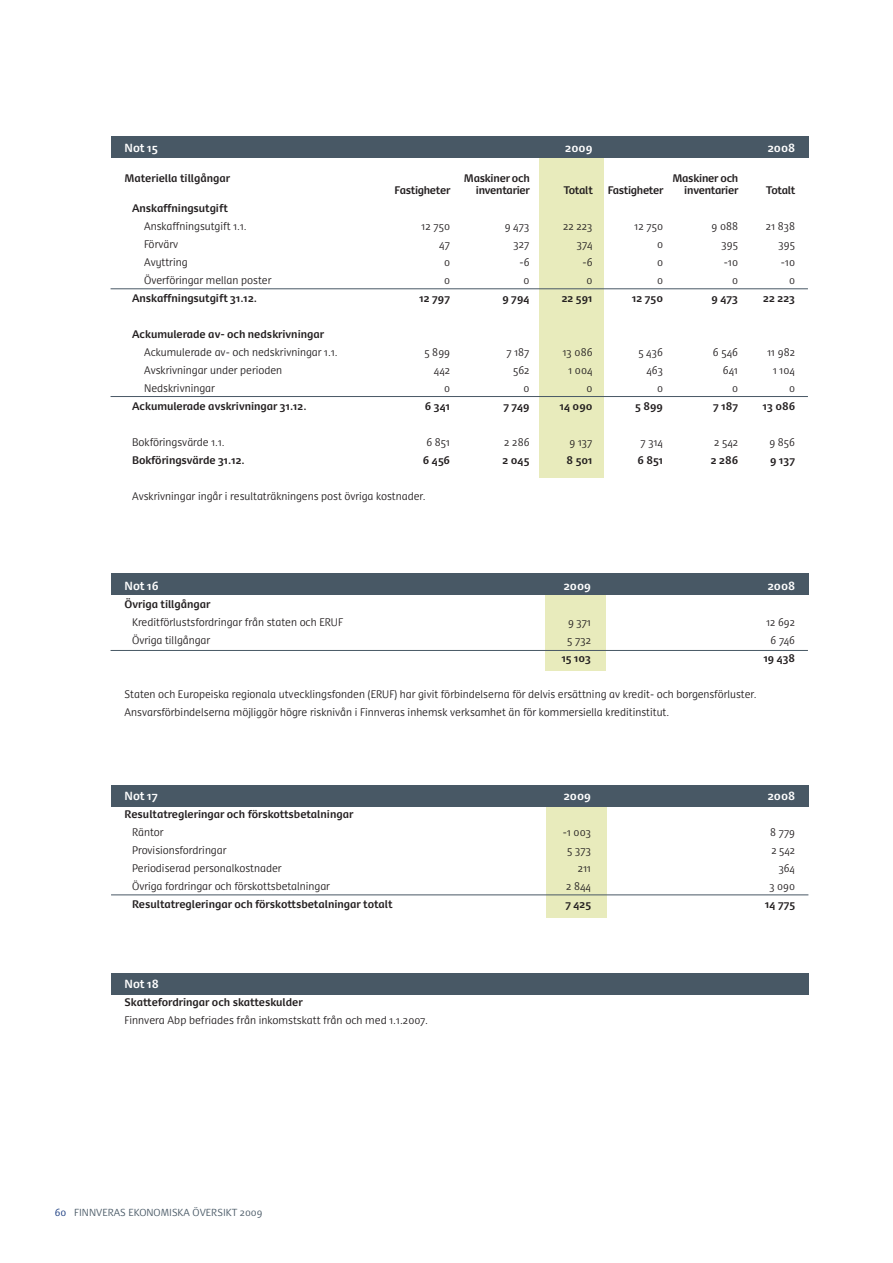
<style>
.page{position:relative;width:893px;height:1263px;background:#fff}
.page>*{position:absolute;margin:0;border:0;box-sizing:border-box;transform-origin:0 0}
.t1{font:700 11.25px "Dancer";color:#fff;scale:.95 1}
.t2{font:300 10.5px/18px "Dancer";color:#231f20;scale:.95 1}
.t3{font:700 10.5px "Dancer";color:#231f20;scale:.95 1}
.t4{font:300 10.5px "Dancer";color:#231f20;scale:.96 1}
.t5{font:700 10.5px "Dancer";color:#231f20;scale:.96 1}
.t6{font:700 10.5px "Dancer";letter-spacing:-.02em;color:#231f20;scale:.95 1}
.t7{font:700 10.5px "Dancer";letter-spacing:-.03em;color:#231f20;scale:.95 1}
.t8{font:300 9.75px "Dancer";color:#485865}
.s1{color:#14377d}
</style>
<div class="page">
<div style="left:539px;top:155px;width:65px;height:323px;background:#e8ebbc"></div>
<div style="left:546px;top:591px;width:60px;height:80px;background:#e8ebbc"></div>
<div style="left:111px;top:573px;width:697px;height:21px;background:#485865"></div>
<div style="left:111px;top:137px;width:697px;height:21px;background:#485865"></div>
<hr style="left:111px;top:650px;width:697px;height:1px;background:#485865">
<hr style="left:111px;top:288px;width:697px;height:1px;background:#485865">
<hr style="left:111px;top:396px;width:697px;height:1px;background:#485865">
<div style="left:546px;top:802px;width:60px;height:116px;background:#e8ebbc"></div>
<div style="left:111px;top:786px;width:697px;height:21px;background:#485865"></div>
<div style="left:111px;top:973px;width:698px;height:21px;background:#485865"></div>
<hr style="left:111px;top:894px;width:697px;height:1px;background:#485865">
<p class="t1" style="left:125px;top:143px;width:37px">Not 15</p>
<p class="t1" style="left:565px;top:143px;width:30px">2009</p>
<p class="t1" style="left:768px;top:143px;width:30px">2008</p>
<p class="t3" style="left:125px;top:174px;width:112px">Materiella tillgångar</p>
<p class="t6" style="left:464px;top:174px;width:71px">Maskiner och</p>
<p class="t6" style="left:672px;top:174px;width:71px">Maskiner och</p>
<p class="t7" style="left:395px;top:186px;width:60px">Fastigheter</p>
<p class="t6" style="left:476px;top:186px;width:58px">inventarier</p>
<p class="t3" style="left:564px;top:186px;width:32px">Totalt</p>
<p class="t7" style="left:608px;top:186px;width:60px">Fastigheter</p>
<p class="t6" style="left:684px;top:186px;width:58px">inventarier</p>
<p class="t3" style="left:766px;top:186px;width:32px">Totalt</p>
<p class="t3" style="left:132px;top:204px;width:102px">Anskaffningsutgift</p>
<p class="t2" style="left:144px;top:219px;width:110px">Anskaffningsutgift 1.1.</p>
<p class="t4" style="left:421px;top:223px;width:31px">12 750</p>
<p class="t4" style="left:505px;top:223px;width:27px">9 473</p>
<p class="t4" style="left:563px;top:223px;width:32px">22 223</p>
<p class="t4" style="left:634px;top:223px;width:31px">12 750</p>
<p class="t4" style="left:711px;top:223px;width:29px">9 088</p>
<p class="t4" style="left:766px;top:223px;width:32px">21 838</p>
<p class="t2" style="left:144px;top:237px;width:37px">Förvärv</p>
<p class="t4" style="left:439px;top:241px;width:13px">47</p>
<p class="t4" style="left:514px;top:241px;width:18px">327</p>
<p class="t4" style="left:577px;top:241px;width:18px">374</p>
<p class="t4" style="left:657px;top:241px;width:8px">0</p>
<p class="t4" style="left:722px;top:241px;width:19px">395</p>
<p class="t4" style="left:779px;top:241px;width:19px">395</p>
<p class="t2" style="left:144px;top:255px;width:47px">Avyttring</p>
<p class="t4" style="left:444px;top:259px;width:8px">0</p>
<p class="t4" style="left:519px;top:259px;width:12px">-6</p>
<p class="t4" style="left:582px;top:259px;width:12px">-6</p>
<p class="t4" style="left:657px;top:259px;width:8px">0</p>
<p class="t4" style="left:724px;top:259px;width:16px">-10</p>
<p class="t4" style="left:781px;top:259px;width:16px">-10</p>
<p class="t2" style="left:144px;top:273px;width:136px">Överföringar mellan poster</p>
<p class="t2" style="left:444px;top:273px;width:8px">0</p>
<p class="t2" style="left:524px;top:273px;width:8px">0</p>
<p class="t2" style="left:587px;top:273px;width:8px">0</p>
<p class="t2" style="left:657px;top:273px;width:8px">0</p>
<p class="t2" style="left:732px;top:273px;width:8px">0</p>
<p class="t2" style="left:789px;top:273px;width:8px">0</p>
<p class="t3" style="left:132px;top:294px;width:133px">Anskaffningsutgift 31.12.</p>
<p class="t5" style="left:419px;top:294px;width:33px">12 797</p>
<p class="t5" style="left:502px;top:294px;width:30px">9 794</p>
<p class="t5" style="left:562px;top:294px;width:34px">22 591</p>
<p class="t5" style="left:632px;top:294px;width:34px">12 750</p>
<p class="t5" style="left:711px;top:294px;width:29px">9 473</p>
<p class="t5" style="left:763px;top:294px;width:35px">22 223</p>
<p class="t3" style="left:132px;top:330px;width:204px">Ackumulerade av- och nedskrivningar</p>
<p class="t2" style="left:144px;top:345px;width:205px">Ackumulerade av- och nedskrivningar 1.1.</p>
<p class="t4" style="left:424px;top:349px;width:28px">5 899</p>
<p class="t4" style="left:506px;top:349px;width:26px">7 187</p>
<p class="t4" style="left:563px;top:349px;width:33px">13 086</p>
<p class="t4" style="left:638px;top:349px;width:27px">5 436</p>
<p class="t4" style="left:713px;top:349px;width:28px">6 546</p>
<p class="t4" style="left:767px;top:349px;width:30px">11 982</p>
<p class="t2" style="left:144px;top:363px;width:147px">Avskrivningar under perioden</p>
<p class="t4" style="left:434px;top:367px;width:18px">442</p>
<p class="t4" style="left:513px;top:367px;width:19px">562</p>
<p class="t4" style="left:568px;top:367px;width:27px">1 004</p>
<p class="t4" style="left:646px;top:367px;width:19px">463</p>
<p class="t4" style="left:723px;top:367px;width:17px">641</p>
<p class="t4" style="left:773px;top:367px;width:24px">1 104</p>
<p class="t2" style="left:144px;top:381px;width:76px">Nedskrivningar</p>
<p class="t2" style="left:444px;top:381px;width:8px">0</p>
<p class="t2" style="left:524px;top:381px;width:8px">0</p>
<p class="t2" style="left:587px;top:381px;width:8px">0</p>
<p class="t2" style="left:657px;top:381px;width:8px">0</p>
<p class="t2" style="left:732px;top:381px;width:8px">0</p>
<p class="t2" style="left:789px;top:381px;width:8px">0</p>
<p class="t3" style="left:132px;top:402px;width:185px">Ackumulerade avskrivningar 31.12.</p>
<p class="t5" style="left:425px;top:402px;width:28px">6 341</p>
<p class="t5" style="left:503px;top:402px;width:29px">7 749</p>
<p class="t5" style="left:560px;top:402px;width:36px">14 090</p>
<p class="t5" style="left:635px;top:402px;width:31px">5 899</p>
<p class="t5" style="left:713px;top:402px;width:27px">7 187</p>
<p class="t5" style="left:763px;top:402px;width:35px">13 086</p>
<p class="t2" style="left:132px;top:435px;width:99px">Bokföringsvärde 1.1.</p>
<p class="t4" style="left:426px;top:439px;width:26px">6 851</p>
<p class="t4" style="left:504px;top:439px;width:28px">2 286</p>
<p class="t4" style="left:569px;top:439px;width:26px">9 137</p>
<p class="t4" style="left:640px;top:439px;width:25px">7 314</p>
<p class="t4" style="left:714px;top:439px;width:27px">2 542</p>
<p class="t4" style="left:769px;top:439px;width:28px">9 856</p>
<p class="t3" style="left:132px;top:456px;width:120px">Bokföringsvärde 31.12.</p>
<p class="t5" style="left:423px;top:456px;width:30px">6 456</p>
<p class="t5" style="left:502px;top:456px;width:30px">2 045</p>
<p class="t5" style="left:567px;top:456px;width:29px">8 501</p>
<p class="t5" style="left:638px;top:456px;width:28px">6 851</p>
<p class="t5" style="left:711px;top:456px;width:30px">2 286</p>
<p class="t5" style="left:770px;top:456px;width:27px">9 137</p>
<p class="t2" style="left:132px;top:489px;width:311px">Avskrivningar ingår i resultaträkningens post övriga kostnader.</p>
<p class="t1" style="left:125px;top:581px;width:37px">Not 16</p>
<p class="t1" style="left:564px;top:581px;width:30px">2009</p>
<p class="t1" style="left:768px;top:581px;width:30px">2008</p>
<p class="t3" style="left:125px;top:600px;width:92px">Övriga tillgångar</p>
<p class="t2" style="left:132px;top:615px;width:223px">Kreditförlustsfordringar från staten och ERUF</p>
<p class="t4" style="left:568px;top:619px;width:26px">9 371</p>
<p class="t2" style="left:766px;top:615px;width:32px">12 692</p>
<p class="t2" style="left:132px;top:633px;width:84px">Övriga tillgångar</p>
<p class="t4" style="left:567px;top:637px;width:26px">5 732</p>
<p class="t2" style="left:771px;top:633px;width:27px">6 746</p>
<p class="t5" style="left:562px;top:654px;width:32px">15 103</p>
<p class="t3" style="left:764px;top:654px;width:35px">19 438</p>
<p class="t2" style="left:125px;top:687px;width:667px">Staten och Europeiska regionala utvecklingsfonden (ERUF) har givit förbindelserna för delvis ersättning av kredit- och borgensförluster.<br>Ansvarsförbindelserna möjliggör högre risknivån i Finnveras inhemsk verksamhet än för kommersiella kreditinstitut.</p>
<p class="t1" style="left:125px;top:791px;width:37px">Not 17</p>
<p class="t1" style="left:564px;top:791px;width:30px">2009</p>
<p class="t1" style="left:768px;top:791px;width:30px">2008</p>
<p class="t3" style="left:125px;top:809px;width:242px">Resultatregleringar och förskottsbetalningar</p>
<p class="t2" style="left:132px;top:824px;width:35px">Räntor</p>
<p class="t4" style="left:563px;top:828px;width:31px">-1 003</p>
<p class="t2" style="left:770px;top:824px;width:28px">8 779</p>
<p class="t2" style="left:132px;top:842px;width:101px">Provisionsfordringar</p>
<p class="t4" style="left:567px;top:846px;width:26px">5 373</p>
<p class="t2" style="left:771px;top:842px;width:27px">2 542</p>
<p class="t2" style="left:132px;top:860px;width:159px">Periodiserad personalkostnader</p>
<p class="t4" style="left:578px;top:864px;width:15px">211</p>
<p class="t2" style="left:779px;top:860px;width:19px">364</p>
<p class="t2" style="left:132px;top:878px;width:210px">Övriga fordringar och förskottsbetalningar</p>
<p class="t4" style="left:566px;top:882px;width:27px">2 844</p>
<p class="t2" style="left:769px;top:878px;width:29px">3 090</p>
<p class="t3" style="left:132px;top:899px;width:276px">Resultatregleringar och förskottsbetalningar totalt</p>
<p class="t3" style="left:565px;top:899px;width:28px">7 425</p>
<p class="t3" style="left:765px;top:899px;width:33px">14 775</p>
<p class="t1" style="left:125px;top:979px;width:38px">Not 18</p>
<p class="t3" style="left:125px;top:997px;width:189px">Skattefordringar och skatteskulder</p>
<p class="t4" style="left:125px;top:1016px;width:318px">Finnvera Abp befriades från inkomstskatt från och med 1.1.2007.</p>
<p class="t8" style="left:55px;top:1209px;width:209px"><span class="s1">60</span> FINNVERAS EKONOMISKA ÖVERSIKT 2009</p>
</div>
